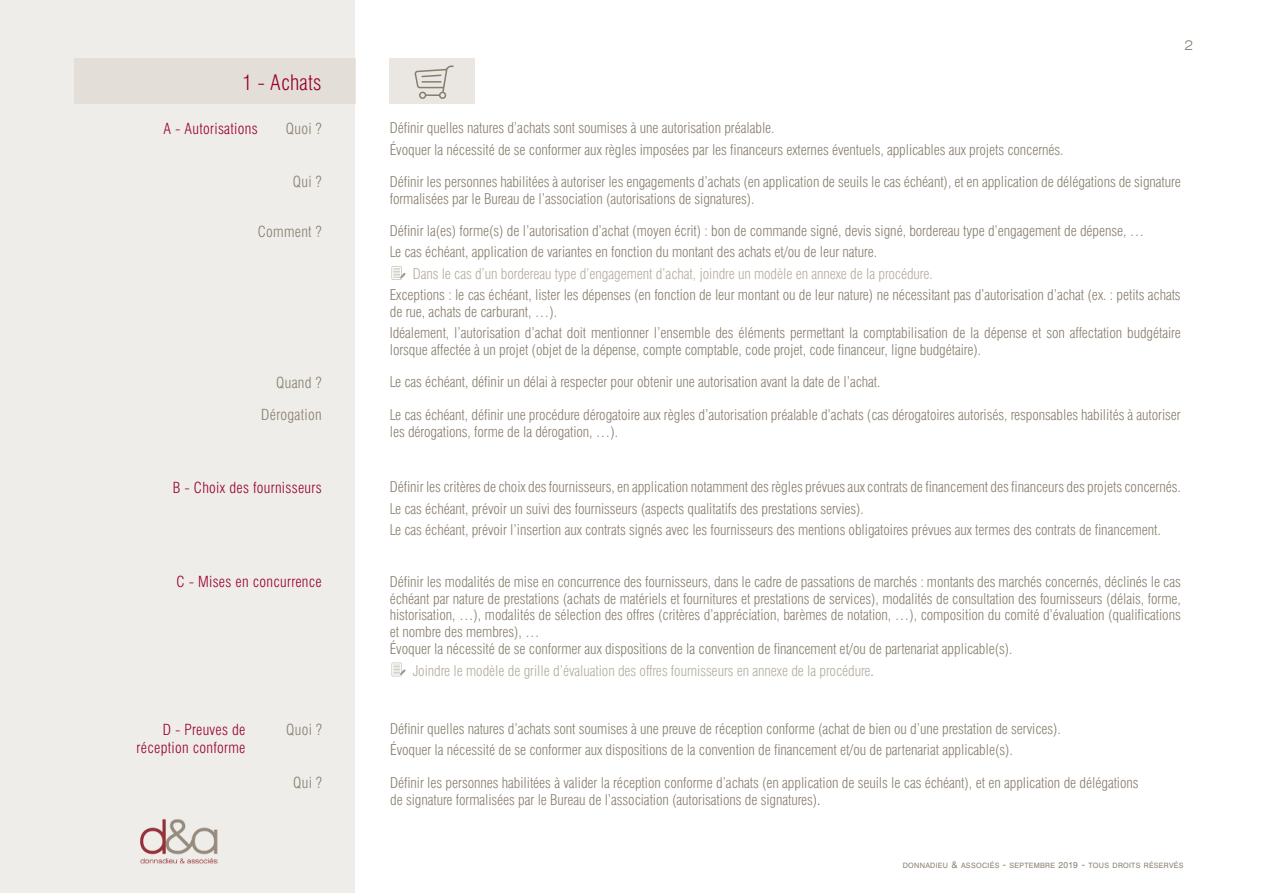
<style>
.page{position:relative;width:1263px;height:893px;background:#fff}
.page>*{position:absolute;margin:0;border:0;box-sizing:border-box;transform-origin:0 0}
.t1{font:300 condensed 21px "Swiss 721 BT";letter-spacing:.01em;color:#98002e}
.t2{font:300 condensed 15px/18px "Swiss 721 BT";letter-spacing:.02em;color:#98002e;text-align:right}
.t3{font:300 condensed 15px "Swiss 721 BT";letter-spacing:.02em;color:#887e6e}
.t4{font:300 condensed 14.55px/17px "Swiss 721 BT";letter-spacing:-.005em;color:#887e6e}
.t5{font:300 condensed 14.55px "Swiss 721 BT";letter-spacing:-.005em;color:#b4ac9f}
.t6{font:300 expanded 13.5px "Swiss 721 BT";color:#887e6e}
.t7{font:7.35px "Swiss 721 BT";letter-spacing:.035em;color:#887e6e}
.s1{color:#887e6e}
.s2{color:#61594d}
.s3{font-size:9px}
.s4{font-size:10.5px}
.s5{font-size:8.55px}
</style>
<div class="page">
<div style="left:0;top:0;width:355px;height:893px;background:#efedea"></div>
<img style="left:140px;top:819px;width:78px;height:44px">
<svg style="left:392px;top:266px;width:14px;height:14px"></svg>
<svg style="left:392px;top:663px;width:14px;height:13px"></svg>
<div style="left:74px;top:58px;width:281px;height:46px;background:#e3dfd8"></div>
<div style="left:389px;top:58px;width:85px;height:46px;background:#eae7e2"></div>
<svg style="left:415px;top:65px;width:39px;height:34px"></svg>
<p class="t1" style="left:242px;top:70px;width:81px">1 - Achats</p>
<p class="t6" style="left:1184px;top:37px;width:10px">2</p>
<p class="t2" style="left:164px;top:120px;width:96px">A - Autorisations</p>
<p class="t3" style="left:286px;top:120px;width:37px">Quoi ?</p>
<p class="t4" style="left:390px;top:120px;width:386px">Définir quelles natures d’achats sont soumises à une autorisation préalable.</p>
<p class="t4" style="left:390px;top:141px;width:675px">Évoquer la nécessité de se conformer aux règles imposées par les financeurs externes éventuels, applicables aux projets concernés.</p>
<p class="t3" style="left:293px;top:173px;width:30px">Qui ?</p>
<p class="t4" style="left:390px;top:173px;width:792px">Définir les personnes habilitées à autoriser les engagements d’achats (en application de seuils le cas échéant), et en application de délégations de signature formalisées par le Bureau de l’association (autorisations de signatures).</p>
<p class="t3" style="left:258px;top:222px;width:65px">Comment ?</p>
<p class="t4" style="left:390px;top:223px;width:756px">Définir la(es) forme(s) de l’autorisation d’achat (moyen écrit) : bon de commande signé, devis signé, bordereau type d’engagement de dépense, …</p>
<p class="t4" style="left:390px;top:244px;width:489px">Le cas échéant, application de variantes en fonction du montant des achats et/ou de leur nature.</p>
<p class="t5" style="left:413px;top:265px;width:522px">Dans le cas d’un bordereau type d’engagement d’achat, joindre un modèle en annexe de la procédure.</p>
<p class="t4" style="left:390px;top:286px;width:792px">Exceptions : le cas échéant, lister les dépenses (en fonction de leur montant ou de leur nature) ne nécessitant pas d’autorisation d’achat (ex. : petits achats de rue, achats de carburant, …).</p>
<p class="t4" style="left:390px;top:324px;width:792px">Idéalement, l’autorisation d’achat doit mentionner l’ensemble des éléments permettant la comptabilisation de la dépense et son affectation budgétaire lorsque affectée à un projet (objet de la dépense, compte comptable, code projet, code financeur, ligne budgétaire).</p>
<p class="t3" style="left:276px;top:373px;width:47px">Quand ?</p>
<p class="t4" style="left:390px;top:374px;width:492px">Le cas échéant, définir un délai à respecter pour obtenir une autorisation avant la date de l’achat.</p>
<p class="t3" style="left:261px;top:406px;width:62px">Dérogation</p>
<p class="t4" style="left:390px;top:406px;width:792px">Le cas échéant, définir une procédure dérogatoire aux règles d’autorisation préalable d’achats (cas dérogatoires autorisés, responsables habilités à autoriser les dérogations, forme de la dérogation, …).</p>
<p class="t2" style="left:173px;top:478px;width:150px">B - Choix des fournisseurs</p>
<p class="t4" style="left:390px;top:479px;width:792px">Définir les critères de choix des fournisseurs, en application notamment des règles prévues aux contrats de financement des financeurs des projets concernés.</p>
<p class="t4" style="left:390px;top:500px;width:476px">Le cas échéant, prévoir un suivi des fournisseurs (aspects qualitatifs des prestations servies).</p>
<p class="t4" style="left:390px;top:521px;width:773px">Le cas échéant, prévoir l’insertion aux contrats signés avec les fournisseurs des mentions obligatoires prévues aux termes des contrats de financement.</p>
<p class="t2" style="left:177px;top:572px;width:147px">C - Mises en concurrence</p>
<p class="t4" style="left:390px;top:573px;width:792px;text-align:justify">Définir les modalités de mise en concurrence des fournisseurs, dans le cadre de passations de marchés : montants des marchés concernés, déclinés le cas échéant par nature de prestations (achats de matériels et fournitures et prestations de services), modalités de consultation des fournisseurs (délais, forme, historisation, …), modalités de sélection des offres (critères d’appréciation, barèmes de notation, …), composition du comité d’évaluation (qualifications et nombre des membres), …</p>
<p class="t4" style="left:390px;top:641px;width:624px">Évoquer la nécessité de se conformer aux dispositions de la convention de financement et/ou de partenariat applicable(s).</p>
<p class="t5" style="left:413px;top:662px;width:463px">Joindre le modèle de grille d’évaluation des offres fournisseurs en annexe de la procédure<span class="s1">.</span></p>
<p class="t2" style="left:137px;top:720px;width:111px">D - Preuves de réception conforme</p>
<p class="t3" style="left:286px;top:720px;width:37px">Quoi ?</p>
<p class="t4" style="left:390px;top:720px;width:672px">Définir quelles natures d’achats sont soumises à une preuve de réception conforme (achat de bien ou d’une prestation de services).</p>
<p class="t4" style="left:390px;top:742px;width:624px">Évoquer la nécessité de se conformer aux dispositions de la convention de financement et/ou de partenariat applicable(s).</p>
<p class="t3" style="left:293px;top:774px;width:30px">Qui ?</p>
<p class="t4" style="left:390px;top:774px;width:750px">Définir les personnes habilitées à valider la réception conforme d’achats (en application de seuils le cas échéant), et en application de délégations de signature formalisées par le Bureau de l’association (autorisations de signatures)<span class="s2">.</span></p>
<p class="t7" style="left:903px;top:861px;width:282px">DONNADIEU <span class="s3">&amp;</span> ASSOCIÉS <span class="s4">-</span> SEPTEMBRE <span class="s5">2019</span> <span class="s4">-</span> TOUS DROITS RÉSERVÉS</p>
</div>
